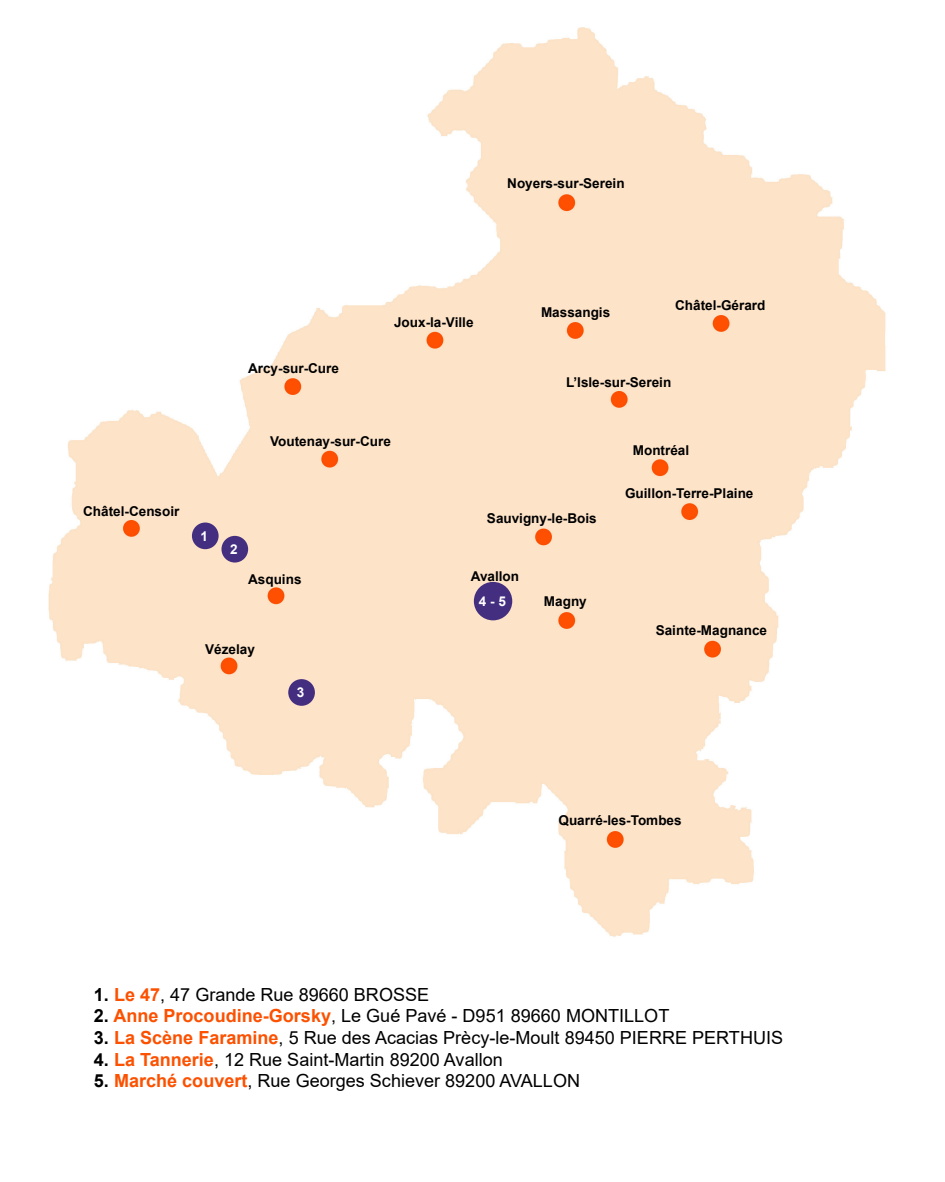
<style>
.page{position:relative;width:945px;height:1182px;background:#fff}
.page>*{position:absolute;margin:0;border:0;box-sizing:border-box;transform-origin:0 0}
.t1{font:18.03px "Arial";color:#000}
.t2{font:700 13.56px "Arial";color:#000}
.t3{font:700 13.56px "Arial";color:#fff}
.s1{font-weight:700}
.s2{font-weight:700;color:#fc5100}
</style>
<div class="page">
<img style="left:48px;top:27px;width:838px;height:910px">
<div style="left:221px;top:536px;width:27px;height:26px;background:#442e80;border-radius:50%"></div>
<div style="left:288px;top:679px;width:27px;height:26px;background:#442e80;border-radius:50%"></div>
<div style="left:192px;top:522px;width:27px;height:27px;background:#442e80;border-radius:50%"></div>
<div style="left:474px;top:582px;width:38px;height:38px;background:#442e80;border-radius:50%"></div>
<p class="t2" style="left:507px;top:174px;width:119px">Noyers-sur-Serein</p>
<p class="t2" style="left:83px;top:501px;width:98px">Châtel-Censoir</p>
<p class="t3" style="left:201px;top:526px;width:9px">1</p>
<p class="t2" style="left:248px;top:358px;width:92px">Arcy-sur-Cure</p>
<p class="t2" style="left:394px;top:312px;width:81px">Joux-la-Ville</p>
<p class="t2" style="left:541px;top:303px;width:71px">Massangis</p>
<p class="t2" style="left:675px;top:296px;width:92px">Châtel-Gérard</p>
<p class="t2" style="left:566px;top:372px;width:107px">L’Isle-sur-Serein</p>
<p class="t2" style="left:270px;top:432px;width:122px">Voutenay-sur-Cure</p>
<p class="t3" style="left:230px;top:539px;width:9px">2</p>
<p class="t2" style="left:248px;top:569px;width:55px">Asquins</p>
<p class="t2" style="left:487px;top:508px;width:111px">Sauvigny-le-Bois</p>
<p class="t2" style="left:471px;top:566px;width:50px">Avallon</p>
<p class="t3" style="left:479px;top:591px;width:29px">4 - 5</p>
<p class="t2" style="left:544px;top:591px;width:44px">Magny</p>
<p class="t2" style="left:633px;top:441px;width:58px">Montréal</p>
<p class="t2" style="left:625px;top:483px;width:130px">Guillon-Terre-Plaine</p>
<p class="t2" style="left:656px;top:620px;width:113px">Sainte-Magnance</p>
<p class="t2" style="left:205px;top:639px;width:51px">Vézelay</p>
<p class="t3" style="left:297px;top:683px;width:9px">3</p>
<p class="t2" style="left:559px;top:811px;width:125px">Quarré-les-Tombes</p>
<p class="t1" style="left:94px;top:981px;width:337px"><span class="s1">1.</span> <span class="s2">Le 47</span>, 47 Grande Rue 89660 BROSSE</p>
<p class="t1" style="left:94px;top:1003px;width:577px"><span class="s1">2.</span> <span class="s2">Anne Procoudine-Gorsky</span>, Le Gué Pavé - D951 89660 MONTILLOT</p>
<p class="t1" style="left:94px;top:1024px;width:691px"><span class="s1">3.</span> <span class="s2">La Scène Faramine</span>, 5 Rue des Acacias Prècy-le-Moult 89450 PIERRE PERTHUIS</p>
<p class="t1" style="left:94px;top:1046px;width:410px"><span class="s1">4.</span> <span class="s2">La Tannerie</span>, 12 Rue Saint-Martin 89200 Avallon</p>
<p class="t1" style="left:94px;top:1068px;width:488px"><span class="s1">5.</span> <span class="s2">Marché couvert</span>, Rue Georges Schiever 89200 AVALLON</p>
</div>
